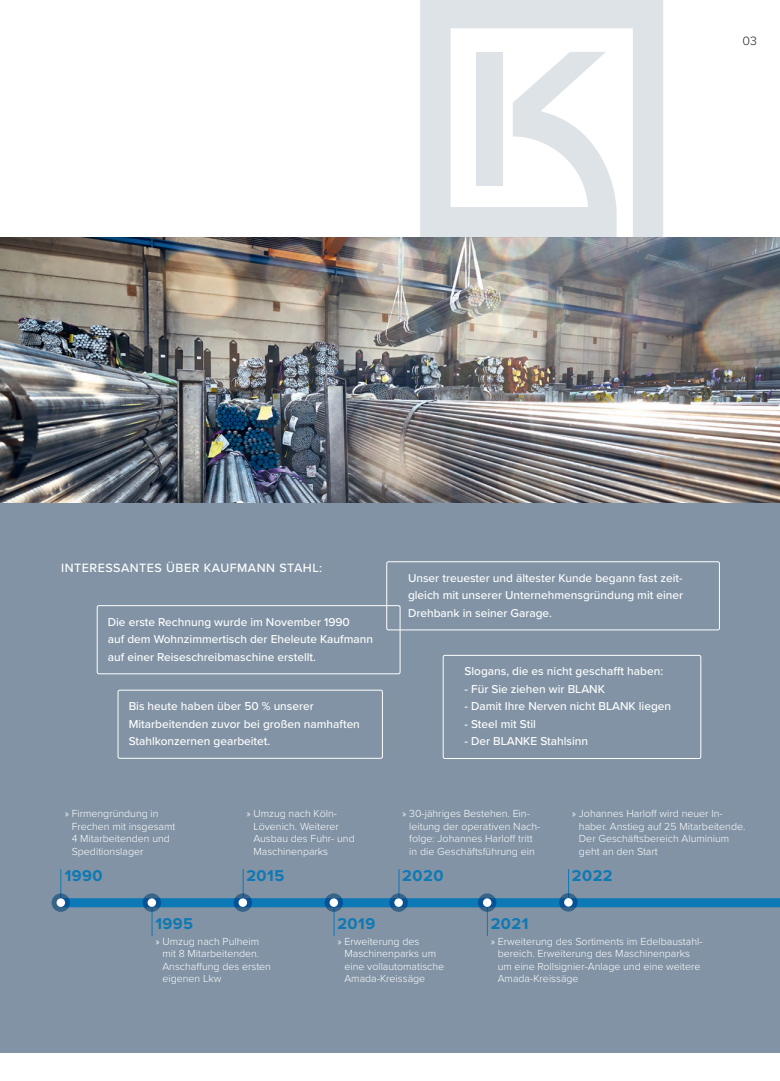
<style>
.page{position:relative;width:780px;height:1081px;background:#fff}
.page>*{position:absolute;margin:0;border:0;box-sizing:border-box;transform-origin:0 0}
.Jahreszahl{font:700 16.25px "Proxima Nova";letter-spacing:.03em;color:#0d79b6}
.Zwischenhead{font:500 12.5px "Proxima Nova";letter-spacing:.04em;color:#fff}
.Historie{font:300 12.5px "Proxima Nova";color:#231f20}
.FunFact{font:500 11.88px/17.5px "Proxima Nova";color:#fff}
.Historie-2{font:300 10.62px/12.5px "Proxima Nova";color:#fff}
</style>
<div class="page">
<img style="left:0;top:237px;width:780px;height:266px">
<div style="left:0;top:503px;width:780px;height:549px;background:#8193a4"></div>
<hr style="left:399px;top:869px;width:1px;height:33px;background:#0d79b6">
<hr style="left:568px;top:869px;width:1px;height:33px;background:#0d79b6">
<hr style="left:487px;top:902px;width:1px;height:34px;background:#0d79b6">
<hr style="left:334px;top:902px;width:1px;height:34px;background:#0d79b6">
<svg style="left:69px;top:898px;width:711px;height:9px;background:#0f79b5"></svg>
<svg style="left:389px;top:893px;width:19px;height:19px"></svg>
<div style="left:394px;top:898px;width:9px;height:9px;background:#fff;border-radius:50%"></div>
<svg style="left:559px;top:893px;width:18px;height:18px"></svg>
<div style="left:564px;top:898px;width:8px;height:8px;background:#fff;border-radius:50%"></div>
<svg style="left:478px;top:893px;width:18px;height:19px"></svg>
<div style="left:483px;top:898px;width:8px;height:9px;background:#fff;border-radius:50%"></div>
<hr style="left:61px;top:869px;width:1px;height:33px;background:#0d79b6">
<hr style="left:243px;top:869px;width:1px;height:33px;background:#0d79b6">
<hr style="left:152px;top:902px;width:1px;height:34px;background:#0d79b6">
<svg style="left:52px;top:893px;width:18px;height:19px"></svg>
<div style="left:57px;top:898px;width:8px;height:9px;background:#fff;border-radius:50%"></div>
<svg style="left:143px;top:893px;width:18px;height:19px"></svg>
<div style="left:147px;top:898px;width:9px;height:9px;background:#fff;border-radius:50%"></div>
<svg style="left:233px;top:893px;width:19px;height:19px"></svg>
<div style="left:238px;top:898px;width:9px;height:9px;background:#fff;border-radius:50%"></div>
<svg style="left:324px;top:893px;width:19px;height:19px"></svg>
<div style="left:329px;top:898px;width:9px;height:9px;background:#fff;border-radius:50%"></div>
<div style="left:97px;top:605px;width:303px;height:69px;border:1px solid #fff;border-radius:2px"></div>
<div style="left:386px;top:561px;width:333px;height:69px;border:1px solid #fff;border-radius:2px"></div>
<div style="left:443px;top:655px;width:258px;height:104px;border:1px solid #fff;border-radius:2px"></div>
<div style="left:118px;top:690px;width:264px;height:68px;border:1px solid #fff;border-radius:2px"></div>
<svg style="left:420px;top:0;width:243px;height:237px;fill:#dee3e7"></svg>
<p class="Historie" style="left:742px;top:32px;width:16px">03</p>
<p class="Zwischenhead" style="left:61px;top:559px;width:262px">INTERESSANTES ÜBER KAUFMANN STAHL:</p>
<p class="FunFact" style="left:108px;top:612px;width:267px">Die erste Rechnung wurde im November 1990<br>auf dem Wohnzimmertisch der Eheleute Kaufmann auf einer Reiseschreibmaschine erstellt.</p>
<p class="FunFact" style="left:129px;top:697px;width:233px">Bis heute haben über 50 % unserer<br>Mitarbeitenden zuvor bei großen namhaften<br>Stahlkonzernen gearbeitet.</p>
<p class="FunFact" style="left:408px;top:568px;width:277px;text-align:justify">Unser treuester und ältester Kunde begann fast zeit&shy;gleich mit unserer Unternehmensgründung mit einer Drehbank in seiner Garage.</p>
<p class="FunFact" style="left:464px;top:662px;width:200px">Slogans, die es nicht geschafft haben:</p>
<p class="FunFact" style="left:464px;top:680px;width:142px">- Für Sie ziehen wir BLANK</p>
<p class="FunFact" style="left:464px;top:697px;width:208px">- Damit Ihre Nerven nicht BLANK liegen</p>
<p class="FunFact" style="left:464px;top:715px;width:73px">- Steel mit Stil</p>
<p class="FunFact" style="left:464px;top:732px;width:125px">- Der BLANKE Stahlsinn</p>
<p class="Historie-2" style="left:72px;top:807px;width:105px;text-indent:-7px">» Firmengründung in<br>Frechen mit insgesamt<br>4 Mitarbeitenden und<br>Speditionslager</p>
<p class="Historie-2" style="left:253px;top:807px;width:103px;text-indent:-7px">» Umzug nach Köln-<br>Lövenich. Weiterer<br>Ausbau des Fuhr- und<br>Maschinenparks</p>
<p class="Historie-2" style="left:409px;top:807px;width:132px;text-indent:-7px">» 30-jähriges Bestehen. Ein&shy;leitung der operativen Nach&shy;folge: Johannes Harloff tritt in die Geschäftsführung ein</p>
<p class="Historie-2" style="left:579px;top:807px;width:168px;text-indent:-7px">» Johannes Harloff wird neuer In&shy;haber. Anstieg auf 25 Mitarbeitende.<br>Der Geschäftsbereich Aluminium geht an den Start</p>
<p class="Jahreszahl" style="left:65px;top:866px;width:39px">1990</p>
<p class="Jahreszahl" style="left:246px;top:866px;width:39px">2015</p>
<p class="Jahreszahl" style="left:155px;top:914px;width:39px">1995</p>
<p class="Jahreszahl" style="left:337px;top:914px;width:39px">2019</p>
<p class="Jahreszahl" style="left:402px;top:866px;width:43px">2020</p>
<p class="Jahreszahl" style="left:572px;top:866px;width:42px">2022</p>
<p class="Jahreszahl" style="left:490px;top:914px;width:39px">2021</p>
<p class="Historie-2" style="left:162px;top:934px;width:110px;text-indent:-7px">» Umzug nach Pulheim mit 8 Mitarbeitenden.<br>Anschaffung des ersten eigenen Lkw</p>
<p class="Historie-2" style="left:344px;top:934px;width:101px;text-indent:-7px">» Erweiterung des<br>Maschinenparks um eine vollautomatische<br>Amada-Kreissäge</p>
<p class="Historie-2" style="left:497px;top:934px;width:206px;text-indent:-7px">» Erweiterung des Sortiments im Edelbaustahl&shy;bereich. Erweiterung des Maschinenparks um eine Rollsignier-Anlage und eine weitere Amada-Kreissäge</p>
</div>
